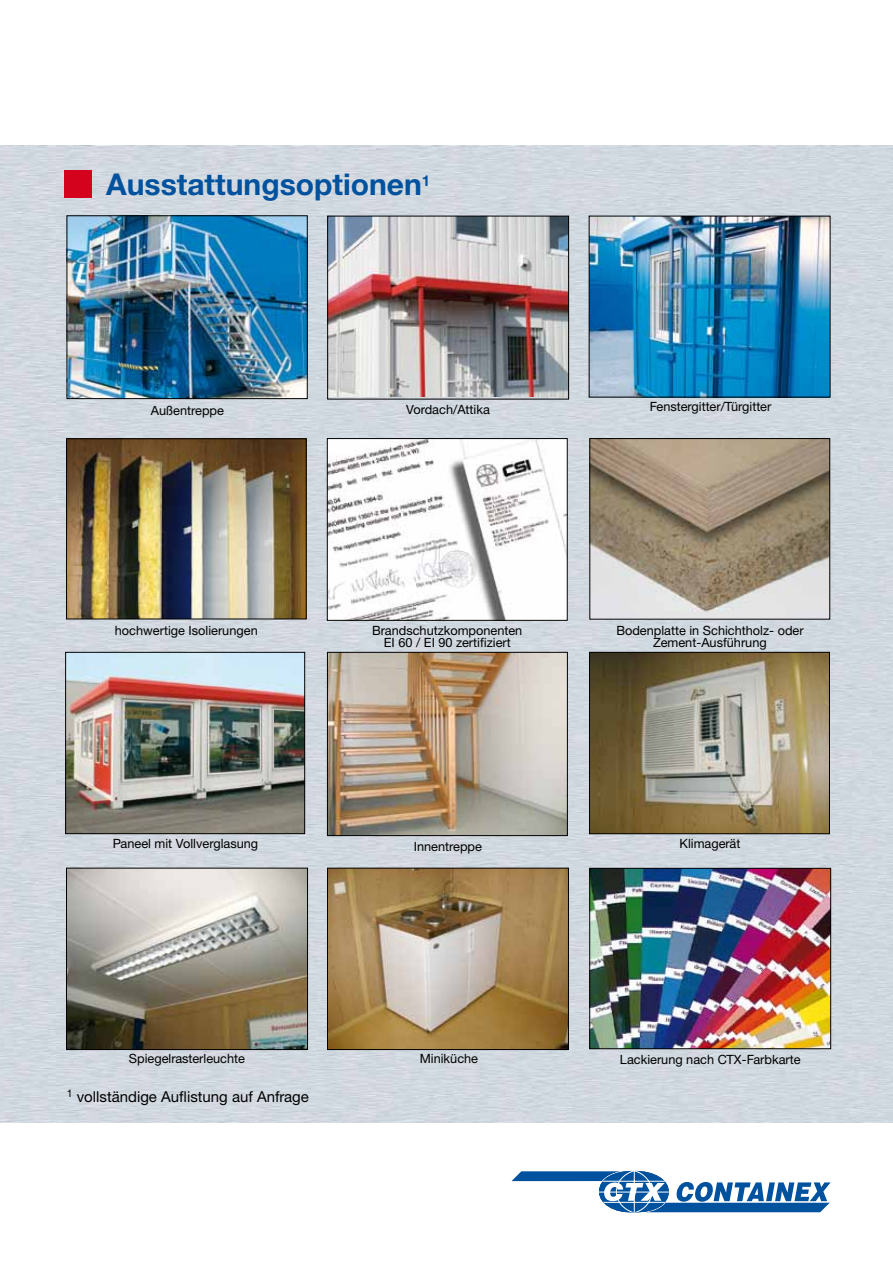
<style>
.page{position:relative;width:893px;height:1263px;background:#fff}
.page>*{position:absolute;margin:0;border:0;box-sizing:border-box;transform-origin:0 0}
.t1{font:700 30px "WALTER Helvetica 75";color:#00519e}
.t2{font:15px "WALTER Helvetica 55 Roman";color:#000}
.t3{font:12.75px/12px "WALTER Helvetica 55 Roman";color:#000;text-align:center}
</style>
<div class="page">
<img style="left:0;top:145px;width:893px;height:978px">
<img style="left:591px;top:218px;width:237px;height:177px">
<img style="left:591px;top:654px;width:237px;height:178px">
<div style="left:589px;top:652px;width:241px;height:182px;border:1px solid #000"></div>
<img style="left:68px;top:870px;width:238px;height:178px">
<div style="left:66px;top:868px;width:242px;height:182px;border:1px solid #000"></div>
<img style="left:329px;top:870px;width:238px;height:178px">
<div style="left:327px;top:868px;width:242px;height:182px;border:1px solid #000"></div>
<img style="left:329px;top:654px;width:237px;height:180px">
<div style="left:327px;top:652px;width:241px;height:184px;border:1px solid #000"></div>
<img style="left:69px;top:218px;width:236px;height:179px">
<div style="left:67px;top:216px;width:240px;height:183px;border:1px solid #000"></div>
<svg style="left:512px;top:1170px;width:319px;height:43px"></svg>
<img style="left:591px;top:870px;width:238px;height:177px">
<div style="left:589px;top:868px;width:242px;height:181px;border:1px solid #000"></div>
<div style="left:64px;top:170px;width:27px;height:27px;background:#d4021d"></div>
<img style="left:67px;top:654px;width:236px;height:178px">
<div style="left:65px;top:652px;width:240px;height:182px;border:1px solid #000"></div>
<img style="left:68px;top:441px;width:236px;height:176px">
<div style="left:66px;top:439px;width:240px;height:180px;border:1px solid #000"></div>
<img style="left:329px;top:440px;width:236px;height:178px">
<div style="left:327px;top:438px;width:240px;height:182px;border:1px solid #000"></div>
<img style="left:329px;top:218px;width:238px;height:179px">
<div style="left:327px;top:216px;width:242px;height:183px;border:1px solid #000"></div>
<img style="left:592px;top:440px;width:236px;height:177px">
<div style="left:590px;top:438px;width:240px;height:181px;border:1px solid #000"></div>
<h1 class="t1" style="left:106px;top:165px;width:325px">Ausstattungsoptionen<sup>1</sup></h1>
<p class="t3" style="left:151px;top:404px;width:75px">Außentreppe</p>
<p class="t3" style="left:406px;top:404px;width:85px">Vordach/Attika</p>
<p class="t3" style="left:650px;top:401px;width:123px">Fenstergitter/Türgitter</p>
<p class="t3" style="left:115px;top:624px;width:144px">hochwertige Isolierungen</p>
<p class="t3" style="left:372px;top:625px;width:152px">Brandschutzkomponenten<br>EI 60 / EI 90 zertifiziert</p>
<p class="t3" style="left:616px;top:624px;width:189px">Bodenplatte in Schichtholz- oder<br>Zement-Ausführung</p>
<p class="t3" style="left:113px;top:837px;width:147px">Paneel mit Vollverglasung</p>
<p class="t3" style="left:414px;top:840px;width:70px">Innentreppe</p>
<p class="t3" style="left:679px;top:837px;width:62px">Klimagerät</p>
<p class="t3" style="left:129px;top:1053px;width:118px">Spiegelrasterleuchte</p>
<p class="t3" style="left:420px;top:1053px;width:60px">Miniküche</p>
<p class="t3" style="left:620px;top:1053px;width:182px">Lackierung nach CTX-Farbkarte</p>
<p class="t2" style="left:67px;top:1087px;width:244px"><sup>1</sup> vollständige Auflistung auf Anfrage</p>
</div>
